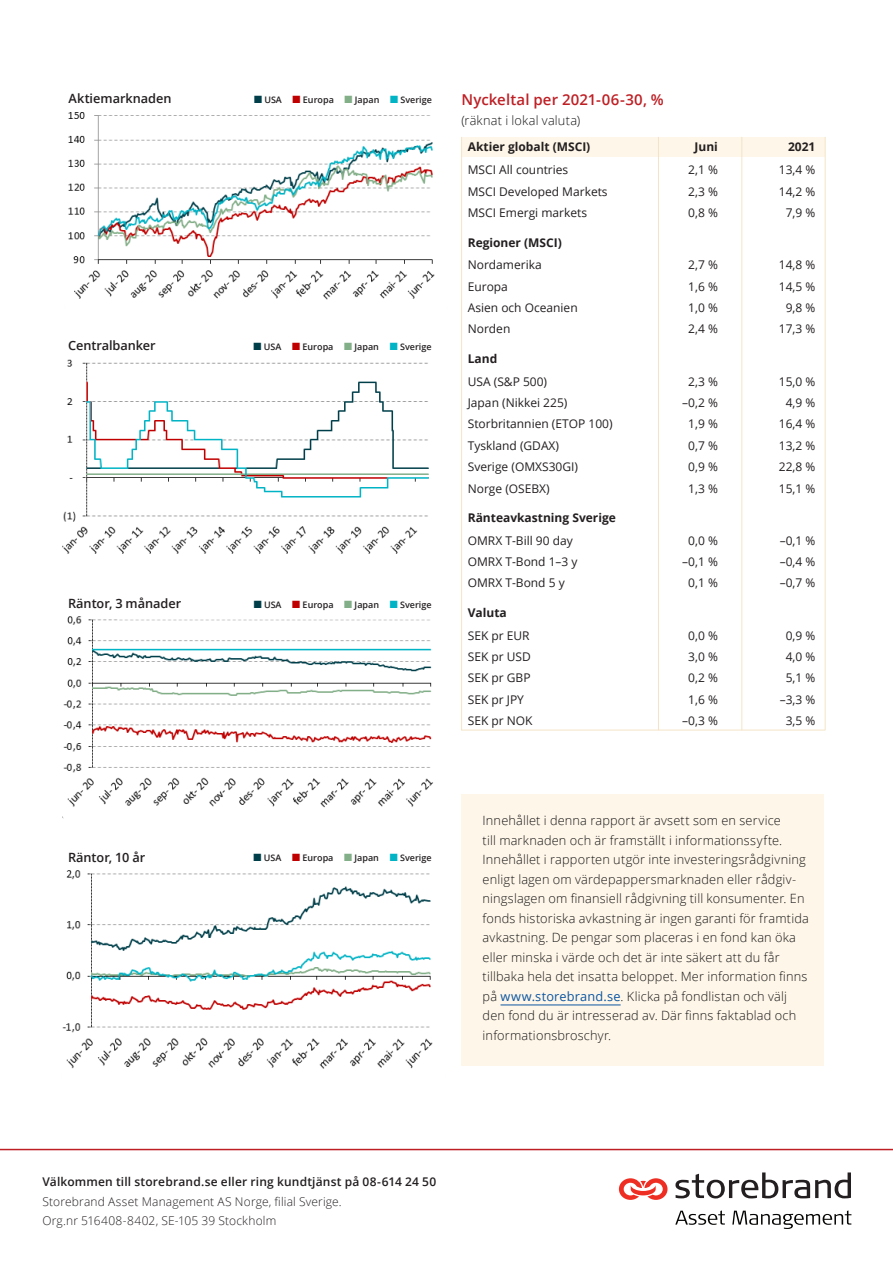
<style>
.page{position:relative;width:893px;height:1263px;background:#fff}
.page>*{position:absolute;margin:0;border:0;box-sizing:border-box;transform-origin:0 0}
.Mellanrubrik_1_röd{font:600 15px "Open Sans";letter-spacing:.01em;color:#be1f24}
.Brödtext_1_8_5_13{font:300 12.75px/19.5px "Open Sans";letter-spacing:.015em;color:#161516}
.Mellanrubrik_2_8_5_1{font:600 12.75px "Open Sans";letter-spacing:-.005em;color:#231f20}
.Brödtext_2_8_5_13_ut{font:300 12.75px "Open Sans";letter-spacing:.015em;color:#161516}
._2021_Tabelltext_8_1{font:12px "Open Sans";color:#231f20}
.Avsender_8_13{font:300 12px/19.5px "Open Sans";letter-spacing:.015em;color:#231f20}
.Avsender_8_13_bold{font:600 12px "Open Sans";letter-spacing:.015em;color:#231f20}
._2021_Tabelltext_8_1-2{font:700 12px "Open Sans";color:#231f20}
._2021_Tabellhuvud_8{font:700 12px "Open Sans";color:#231f20}
.SB_Brödtext_1{font:600 9px "Open Sans";color:#231f20}
.s1{color:#003f4a}
.s2{color:#c00000}
.s3{color:#83af88}
.s4{color:#00b3c5}
.s5{font-weight:400;color:#0c56a1}
</style>
<div class="page">
<img style="left:68px;top:112px;width:367px;height:188px">
<div style="left:191px;top:95px;width:241px;height:18px;background:#fff"></div>
<img style="left:62px;top:359px;width:367px;height:195px">
<img style="left:63px;top:616px;width:370px;height:202px">
<div style="left:177px;top:600px;width:255px;height:18px;background:#fff"></div>
<img style="left:62px;top:870px;width:371px;height:199px">
<div style="left:461px;top:137px;width:364px;height:20px;background:#fef6e8"></div>
<hr style="left:825px;top:137px;width:1px;height:593px;background:#f4e4c7">
<hr style="left:461px;top:137px;width:1px;height:593px;background:#f4e4c7">
<hr style="left:658px;top:137px;width:1px;height:593px;background:#f4e4c7">
<hr style="left:742px;top:137px;width:1px;height:593px;background:#f4e4c7">
<hr style="left:461px;top:730px;width:364px;height:1px;background:#f4e4c7">
<hr style="left:0;top:1149px;width:893px;height:1px;background:#be1f24">
<div style="left:461px;top:794px;width:362px;height:272px;background:#fef6e8"></div>
<hr style="left:500px;top:1005px;width:121px;height:1px;background:#0c56a1">
<svg style="left:618px;top:1178px;width:50px;height:22px"></svg>
<svg style="left:675px;top:1172px;width:176px;height:26px"></svg>
<svg style="left:675px;top:1210px;width:50px;height:15px"></svg>
<svg style="left:732px;top:1210px;width:119px;height:19px"></svg>
<p class="Mellanrubrik_2_8_5_1" style="left:69px;top:90px;width:105px">Aktiemarknaden</p>
<p class="SB_Brödtext_1" style="left:254px;top:93px;width:179px"><span class="s1">■</span> USA <span class="s2">■</span> Europa <span class="s3">■</span> Japan <span class="s4">■</span> Sverige</p>
<p class="Mellanrubrik_2_8_5_1" style="left:68px;top:337px;width:89px">Centralbanker</p>
<p class="SB_Brödtext_1" style="left:254px;top:341px;width:179px"><span class="s1">■</span> USA <span class="s2">■</span> Europa <span class="s3">■</span> Japan <span class="s4">■</span> Sverige</p>
<p class="Mellanrubrik_2_8_5_1" style="left:68px;top:594px;width:115px">Räntor, 3 månader</p>
<p class="SB_Brödtext_1" style="left:254px;top:598px;width:179px"><span class="s1">■</span> USA <span class="s2">■</span> Europa <span class="s3">■</span> Japan <span class="s4">■</span> Sverige</p>
<p class="Mellanrubrik_1_röd" style="left:461px;top:89px;width:204px">Nyckeltal per 2021-06-30, %</p>
<p class="Brödtext_2_8_5_13_ut" style="left:461px;top:111px;width:120px">(räknat i lokal valuta)</p>
<p class="_2021_Tabellhuvud_8" style="left:468px;top:138px;width:124px">Aktier globalt (MSCI)</p>
<p class="_2021_Tabellhuvud_8" style="left:694px;top:138px;width:25px">Juni</p>
<p class="_2021_Tabellhuvud_8" style="left:788px;top:138px;width:29px">2021</p>
<p class="_2021_Tabelltext_8_1" style="left:468px;top:162px;width:102px">MSCI All countries</p>
<p class="_2021_Tabelltext_8_1" style="left:688px;top:162px;width:31px">2,1 %</p>
<p class="_2021_Tabelltext_8_1" style="left:779px;top:162px;width:38px">13,4 %</p>
<p class="_2021_Tabelltext_8_1" style="left:468px;top:183px;width:141px">MSCI Developed Markets</p>
<p class="_2021_Tabelltext_8_1" style="left:688px;top:183px;width:31px">2,3 %</p>
<p class="_2021_Tabelltext_8_1" style="left:779px;top:183px;width:38px">14,2 %</p>
<p class="_2021_Tabelltext_8_1" style="left:468px;top:204px;width:121px">MSCI Emergi markets</p>
<p class="_2021_Tabelltext_8_1" style="left:688px;top:204px;width:31px">0,8 %</p>
<p class="_2021_Tabelltext_8_1" style="left:786px;top:204px;width:31px">7,9 %</p>
<p class="_2021_Tabelltext_8_1-2" style="left:468px;top:234px;width:96px">Regioner (MSCI)</p>
<p class="_2021_Tabelltext_8_1" style="left:468px;top:257px;width:76px">Nordamerika</p>
<p class="_2021_Tabelltext_8_1" style="left:688px;top:257px;width:31px">2,7 %</p>
<p class="_2021_Tabelltext_8_1" style="left:779px;top:257px;width:38px">14,8 %</p>
<p class="_2021_Tabelltext_8_1" style="left:468px;top:278px;width:42px">Europa</p>
<p class="_2021_Tabelltext_8_1" style="left:688px;top:278px;width:31px">1,6 %</p>
<p class="_2021_Tabelltext_8_1" style="left:779px;top:278px;width:38px">14,5 %</p>
<p class="_2021_Tabelltext_8_1" style="left:468px;top:299px;width:111px">Asien och Oceanien</p>
<p class="_2021_Tabelltext_8_1" style="left:688px;top:299px;width:31px">1,0 %</p>
<p class="_2021_Tabelltext_8_1" style="left:786px;top:299px;width:31px">9,8 %</p>
<p class="_2021_Tabelltext_8_1" style="left:468px;top:321px;width:44px">Norden</p>
<p class="_2021_Tabelltext_8_1" style="left:688px;top:321px;width:31px">2,4 %</p>
<p class="_2021_Tabelltext_8_1" style="left:779px;top:321px;width:38px">17,3 %</p>
<p class="_2021_Tabelltext_8_1-2" style="left:468px;top:350px;width:31px">Land</p>
<p class="_2021_Tabelltext_8_1" style="left:468px;top:373px;width:81px">USA (S&amp;P 500)</p>
<p class="_2021_Tabelltext_8_1" style="left:688px;top:373px;width:31px">2,3 %</p>
<p class="_2021_Tabelltext_8_1" style="left:779px;top:373px;width:38px">15,0 %</p>
<p class="_2021_Tabelltext_8_1" style="left:468px;top:394px;width:101px">Japan (Nikkei 225)</p>
<p class="_2021_Tabelltext_8_1" style="left:682px;top:394px;width:37px">–0,2 %</p>
<p class="_2021_Tabelltext_8_1" style="left:786px;top:394px;width:31px">4,9 %</p>
<p class="_2021_Tabelltext_8_1" style="left:468px;top:416px;width:146px">Storbritannien (ETOP 100)</p>
<p class="_2021_Tabelltext_8_1" style="left:688px;top:416px;width:31px">1,9 %</p>
<p class="_2021_Tabelltext_8_1" style="left:779px;top:416px;width:38px">16,4 %</p>
<p class="_2021_Tabelltext_8_1" style="left:468px;top:437px;width:93px">Tyskland (GDAX)</p>
<p class="_2021_Tabelltext_8_1" style="left:688px;top:437px;width:31px">0,7 %</p>
<p class="_2021_Tabelltext_8_1" style="left:779px;top:437px;width:38px">13,2 %</p>
<p class="_2021_Tabelltext_8_1" style="left:468px;top:458px;width:112px">Sverige (OMXS30GI)</p>
<p class="_2021_Tabelltext_8_1" style="left:688px;top:458px;width:31px">0,9 %</p>
<p class="_2021_Tabelltext_8_1" style="left:779px;top:458px;width:38px">22,8 %</p>
<p class="_2021_Tabelltext_8_1" style="left:468px;top:480px;width:84px">Norge (OSEBX)</p>
<p class="_2021_Tabelltext_8_1" style="left:688px;top:480px;width:31px">1,3 %</p>
<p class="_2021_Tabelltext_8_1" style="left:779px;top:480px;width:38px">15,1 %</p>
<p class="_2021_Tabelltext_8_1-2" style="left:468px;top:510px;width:150px">Ränteavkastning Sverige</p>
<p class="_2021_Tabelltext_8_1" style="left:468px;top:532px;width:107px">OMRX T-Bill 90 day</p>
<p class="_2021_Tabelltext_8_1" style="left:688px;top:532px;width:31px">0,0 %</p>
<p class="_2021_Tabelltext_8_1" style="left:780px;top:532px;width:37px">–0,1 %</p>
<p class="_2021_Tabelltext_8_1" style="left:468px;top:553px;width:111px">OMRX T-Bond 1–3 y</p>
<p class="_2021_Tabelltext_8_1" style="left:682px;top:553px;width:37px">–0,1 %</p>
<p class="_2021_Tabelltext_8_1" style="left:780px;top:553px;width:37px">–0,4 %</p>
<p class="_2021_Tabelltext_8_1" style="left:468px;top:575px;width:99px">OMRX T-Bond 5 y</p>
<p class="_2021_Tabelltext_8_1" style="left:688px;top:575px;width:31px">0,1 %</p>
<p class="_2021_Tabelltext_8_1" style="left:780px;top:575px;width:37px">–0,7 %</p>
<p class="_2021_Tabelltext_8_1-2" style="left:468px;top:604px;width:41px">Valuta</p>
<p class="_2021_Tabelltext_8_1" style="left:468px;top:627px;width:63px">SEK pr EUR</p>
<p class="_2021_Tabelltext_8_1" style="left:688px;top:627px;width:31px">0,0 %</p>
<p class="_2021_Tabelltext_8_1" style="left:786px;top:627px;width:31px">0,9 %</p>
<p class="_2021_Tabelltext_8_1" style="left:468px;top:648px;width:65px">SEK pr USD</p>
<p class="_2021_Tabelltext_8_1" style="left:688px;top:648px;width:31px">3,0 %</p>
<p class="_2021_Tabelltext_8_1" style="left:786px;top:648px;width:31px">4,0 %</p>
<p class="_2021_Tabelltext_8_1" style="left:468px;top:670px;width:64px">SEK pr GBP</p>
<p class="_2021_Tabelltext_8_1" style="left:688px;top:670px;width:31px">0,2 %</p>
<p class="_2021_Tabelltext_8_1" style="left:786px;top:670px;width:31px">5,1 %</p>
<p class="_2021_Tabelltext_8_1" style="left:468px;top:691px;width:58px">SEK pr JPY</p>
<p class="_2021_Tabelltext_8_1" style="left:688px;top:691px;width:31px">1,6 %</p>
<p class="_2021_Tabelltext_8_1" style="left:780px;top:691px;width:37px">–3,3 %</p>
<p class="_2021_Tabelltext_8_1" style="left:468px;top:713px;width:66px">SEK pr NOK</p>
<p class="_2021_Tabelltext_8_1" style="left:682px;top:713px;width:37px">–0,3 %</p>
<p class="_2021_Tabelltext_8_1" style="left:786px;top:713px;width:31px">3,5 %</p>
<p class="Mellanrubrik_2_8_5_1" style="left:68px;top:848px;width:79px">Räntor, 10 år</p>
<p class="SB_Brödtext_1" style="left:254px;top:852px;width:179px"><span class="s1">■</span> USA <span class="s2">■</span> Europa <span class="s3">■</span> Japan <span class="s4">■</span> Sverige</p>
<p class="Brödtext_1_8_5_13" style="left:483px;top:810px;width:328px">Innehållet i denna rapport är avsett som en service<br>till marknaden och är framställt i informationssyfte.<br>Innehållet i rapporten utgör inte investeringsrådgivning enligt lagen om värdepappersmarknaden eller rådgiv&shy;ningslagen om finansiell rådgivning till konsumenter. En fonds historiska avkastning är ingen garanti för framtida avkastning. De pengar som placeras i en fond kan öka eller minska i värde och det är inte säkert att du får tillbaka hela det insatta beloppet. Mer information finns på <span class="s5">www.storebrand.se</span>. Klicka på fondlistan och välj den fond du är intresserad av. Där finns faktablad och informationsbroschyr.</p>
<p class="Avsender_8_13_bold" style="left:42px;top:1173px;width:395px">Välkommen till storebrand.se eller ring kundtjänst på 08-614 24 50</p>
<p class="Avsender_8_13" style="left:42px;top:1191px;width:301px">Storebrand Asset Management AS Norge, filial Sverige.<br>Org.nr 516408-8402, SE-105 39 Stockholm</p>
</div>
